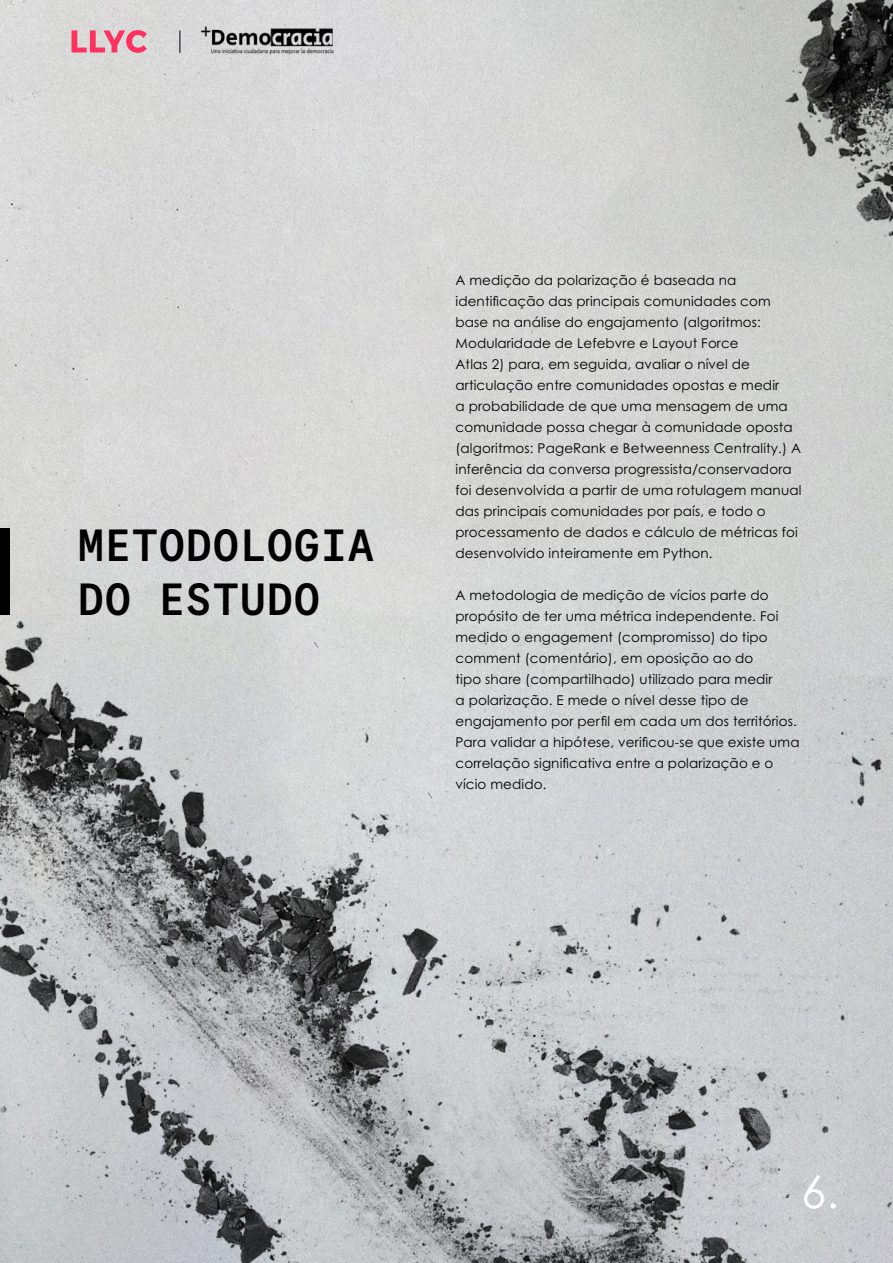
<style>
.page{position:relative;width:893px;height:1263px;background:#fff}
.page>*{position:absolute;margin:0;border:0;box-sizing:border-box;transform-origin:0 0}
.t1{font:500 45px/54px "Auger Mono";color:#000}
.t2{font:45px "Century Gothic Pro";color:#fff}
.t3{font:13.5px/21px "Century Gothic Pro";letter-spacing:.01em;color:#000}
</style>
<div class="page">
<img style="left:0;top:0;width:893px;height:565px">
<img style="left:0;top:565px;width:893px;height:698px">
<img style="left:684px;top:0;width:209px;height:276px">
<div style="left:0;top:528px;width:10px;height:87px;background:#000"></div>
<svg style="left:180px;top:30px;width:1px;height:23px"></svg>
<svg style="left:72px;top:30px;width:75px;height:23px;background:#ea8da1"></svg>
<img style="left:195px;top:21px;width:147px;height:38px">
<h1 class="t1" style="left:77px;top:518px;width:298px">METODOLOGIA<br>DO ESTUDO</h1>
<p class="t3" style="left:455px;top:269px;width:347px">A medição da polarização é baseada na identificação das principais comunidades com base na análise do engajamento (algoritmos:<br>Modularidade de Lefebvre e Layout Force<br>Atlas 2) para, em seguida, avaliar o nível de articulação entre comunidades opostas e medir<br>a probabilidade de que uma mensagem de uma comunidade possa chegar à comunidade oposta (algoritmos: PageRank e Betweenness Centrality.) A inferência da conversa progressista/conservadora foi desenvolvida a partir de uma rotulagem manual das principais comunidades por país, e todo o processamento de dados e cálculo de métricas foi desenvolvido inteiramente em Python.</p>
<p class="t3" style="left:455px;top:584px;width:346px">A metodologia de medição de vícios parte do propósito de ter uma métrica independente. Foi medido o engagement (compromisso) do tipo comment (comentário), em oposição ao do<br>tipo share (compartilhado) utilizado para medir<br>a polarização. E mede o nível desse tipo de engajamento por perfil em cada um dos territórios.<br>Para validar a hipótese, verificou-se que existe uma correlação significativa entre a polarização e o vício medido.</p>
<h1 class="t2" style="left:801px;top:1165px;width:39px">6.</h1>
</div>
